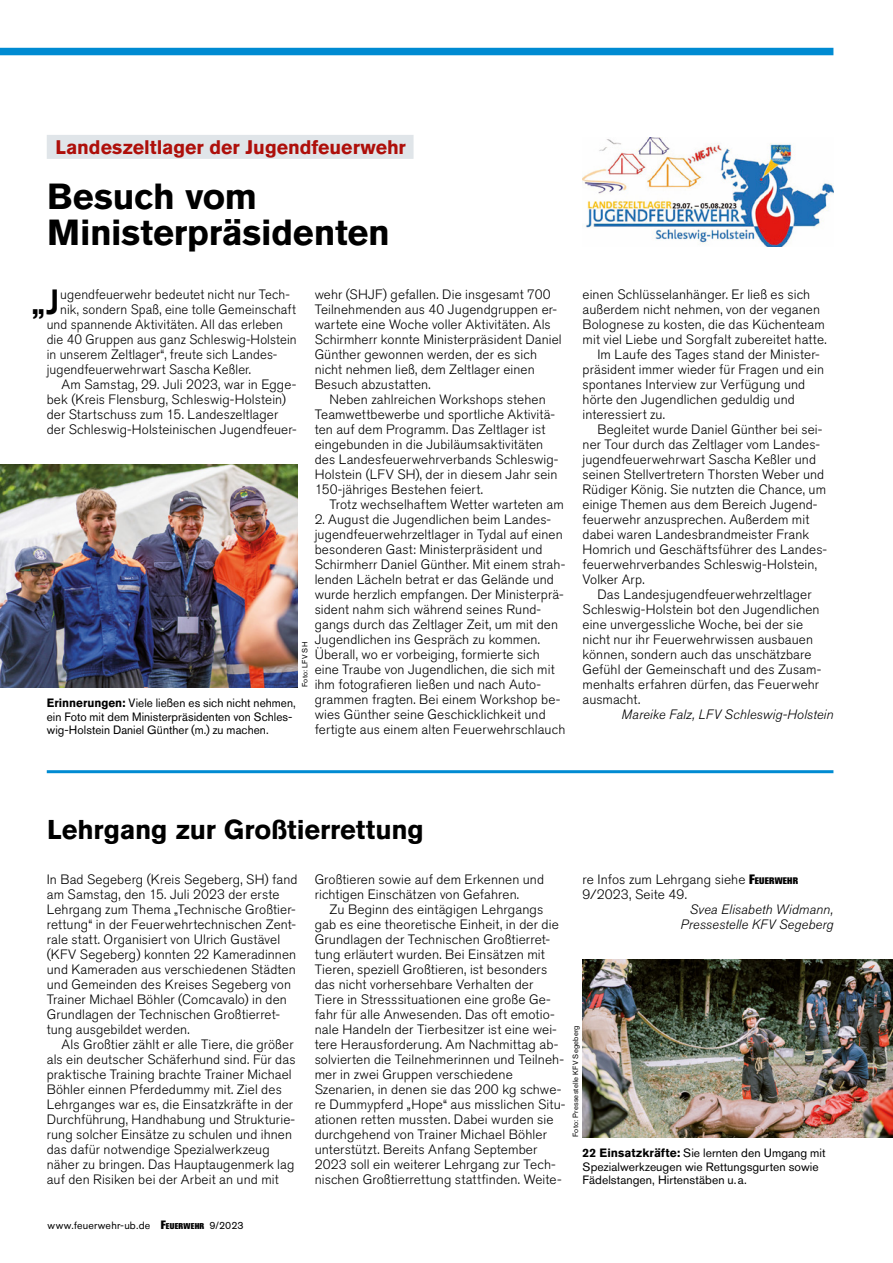
<style>
.page{position:relative;width:893px;height:1263px;background:#fff}
.page>*{position:absolute;margin:0;border:0;box-sizing:border-box;transform-origin:0 0}
.t1{font:700 36px/36px "Akzidenz Grotesk Pro";letter-spacing:-.005em;color:#000}
.t2{font:500 34.8px "Akzidenz Grotesk Pro";color:#000}
.t3{font:700 27px "Akzidenz Grotesk Pro";letter-spacing:-.005em;color:#000}
.t4{font:700 19.5px "Akzidenz Grotesk Pro";letter-spacing:-.005em;color:#ae0f0a}
.t5{font:300 13.5px/15px "Akzidenz Grotesk Pro";letter-spacing:.01em;color:#000}
.t6{font:italic 300 13.5px/15px "Akzidenz Grotesk Pro";letter-spacing:.01em;color:#000;text-align:right}
.t7{font:12px/13.5px "Akzidenz Grotesk Pro";letter-spacing:.005em;color:#000}
.t8{font:10.5px "Akzidenz Grotesk Pro";letter-spacing:.02em;color:#000}
.t9{font:7.5px "Akzidenz Grotesk Pro";letter-spacing:.03em;color:#000}
.s1{font-weight:700}
.s2{font-weight:800}
.s3{font-weight:800;font-size:9.45px}
.s4{font-weight:800;font-size:12px}
.s5{font-weight:800;font-size:8.4px}
</style>
<div class="page">
<div style="left:0;top:48px;width:833px;height:7px;background:#008bd2"></div>
<hr style="left:47px;top:770px;width:786px;height:3px;background:#008bd2">
<div style="left:47px;top:135px;width:367px;height:24px;background:#e0e5e9"></div>
<img style="left:583px;top:137px;width:250px;height:110px">
<img style="left:0;top:464px;width:298px;height:223px">
<img style="left:583px;top:959px;width:310px;height:178px">
<h3 class="t4" style="left:56px;top:134px;width:352px">Landeszeltlager der Jugendfeuerwehr</h3>
<h1 class="t1" style="left:47px;top:178px;width:344px">Besuch vom<br>Ministerpräsidenten</h1>
<h2 class="t2" style="left:32px;top:279px;width:29px">„J</h2>
<p class="t5" style="left:60px;top:287px;width:231px">ugendfeuerwehr bedeutet nicht nur Tech-</p>
<p class="t5" style="left:315px;top:287px;width:249px">wehr (SHJF) gefallen. Die insgesamt 700<br>Teilnehmenden aus 40 Jugendgruppen er&shy;wartete eine Woche voller Aktivitäten. Als Schirmherr konnte Ministerpräsident Daniel Günther gewonnen werden, der es sich nicht nehmen ließ, dem Zeltlager einen Besuch abzustatten.</p>
<p class="t5" style="left:315px;top:392px;width:245px;text-indent:15px">Neben zahlreichen Workshops stehen Teamwettbewerbe und sportliche Aktivitä&shy;ten auf dem Programm. Das Zeltlager ist eingebunden in die Jubiläumsaktivitäten des Landesfeuerwehrverbands Schleswig-Holstein (LFV SH), der in diesem Jahr sein 150-jähriges Bestehen feiert.</p>
<p class="t5" style="left:330px;top:497px;width:236px">Trotz wechselhaftem Wetter warteten am</p>
<p class="t5" style="left:315px;top:512px;width:252px">2. August die Jugendlichen beim Landes&shy;jugendfeuerwehrzeltlager in Tydal auf einen besonderen Gast: Ministerpräsident und Schirmherr Daniel Günther. Mit einem strah&shy;lenden Lächeln betrat er das Gelände und wurde herzlich empfangen. Der Ministerprä&shy;sident nahm sich während seines Rund&shy;gangs durch das Zeltlager Zeit, um mit den Jugendlichen ins Gespräch zu kommen.<br>Überall, wo er vorbeiging, formierte sich eine Traube von Jugendlichen, die sich mit ihm fotografieren ließen und nach Auto&shy;grammen fragten. Bei einem Workshop be&shy;wies Günther seine Geschicklichkeit und fertigte aus einem alten Feuerwehrschlauch</p>
<p class="t5" style="left:60px;top:302px;width:237px">nik, sondern Spaß, eine tolle Gemeinschaft</p>
<p class="t5" style="left:47px;top:317px;width:238px">und spannende Aktivitäten. All das erleben</p>
<p class="t5" style="left:47px;top:332px;width:251px">die 40 Gruppen aus ganz Schleswig-Holstein</p>
<p class="t5" style="left:47px;top:347px;width:231px">in unserem Zeltlager“, freute sich Landes-</p>
<p class="t5" style="left:47px;top:362px;width:206px">jugendfeuerwehrwart Sascha Keßler.</p>
<p class="t5" style="left:62px;top:377px;width:236px">Am Samstag, 29. Juli 2023, war in Egge-</p>
<p class="t5" style="left:47px;top:392px;width:241px">bek (Kreis Flensburg, Schleswig-Holstein)</p>
<p class="t5" style="left:47px;top:407px;width:233px">der Startschuss zum 15. Landeszeltlager</p>
<p class="t5" style="left:47px;top:422px;width:251px">der Schleswig-Holsteinischen Jugendfeuer-</p>
<p class="t9" style="left:300px;top:687px;width:46px;rotate:-90deg">Foto: LFV SH</p>
<p class="t7" style="left:47px;top:696px;width:251px"><span class="s1">Erinnerungen:</span> Viele ließen es sich nicht nehmen, ein Foto mit dem Ministerpräsidenten von Schles&shy;wig-Holstein Daniel Günther (m.) zu machen.</p>
<p class="t5" style="left:583px;top:287px;width:229px">einen Schlüsselanhänger. Er ließ es sich</p>
<p class="t5" style="left:583px;top:302px;width:239px">außerdem nicht nehmen, von der veganen</p>
<p class="t5" style="left:583px;top:317px;width:244px">Bolognese zu kosten, die das Küchenteam</p>
<p class="t5" style="left:583px;top:332px;width:245px">mit viel Liebe und Sorgfalt zubereitet hatte.</p>
<p class="t5" style="left:597px;top:347px;width:224px">Im Laufe des Tages stand der Minister-</p>
<p class="t5" style="left:583px;top:362px;width:243px">präsident immer wieder für Fragen und ein</p>
<p class="t5" style="left:583px;top:377px;width:224px">spontanes Interview zur Verfügung und</p>
<p class="t5" style="left:583px;top:392px;width:214px">hörte den Jugendlichen geduldig und</p>
<p class="t5" style="left:583px;top:407px;width:84px">interessiert zu.</p>
<p class="t5" style="left:597px;top:422px;width:226px">Begleitet wurde Daniel Günther bei sei-</p>
<p class="t5" style="left:582px;top:437px;width:239px">ner Tour durch das Zeltlager vom Landes-</p>
<p class="t5" style="left:582px;top:452px;width:235px">jugendfeuerwehrwart Sascha Keßler und</p>
<p class="t5" style="left:582px;top:467px;width:243px">seinen Stellvertretern Thorsten Weber und</p>
<p class="t5" style="left:582px;top:482px;width:245px">Rüdiger König. Sie nutzten die Chance, um</p>
<p class="t5" style="left:582px;top:497px;width:236px">einige Themen aus dem Bereich Jugend-</p>
<p class="t5" style="left:582px;top:512px;width:228px">feuerwehr anzusprechen. Außerdem mit</p>
<p class="t5" style="left:582px;top:527px;width:228px">dabei waren Landesbrandmeister Frank</p>
<p class="t5" style="left:582px;top:542px;width:246px">Homrich und Geschäftsführer des Landes-</p>
<p class="t5" style="left:582px;top:557px;width:236px">feuerwehrverbandes Schleswig-Holstein,</p>
<p class="t5" style="left:582px;top:572px;width:64px">Volker Arp.</p>
<p class="t5" style="left:597px;top:587px;width:216px">Das Landesjugendfeuerwehrzeltlager</p>
<p class="t5" style="left:582px;top:602px;width:239px">Schleswig-Holstein bot den Jugendlichen</p>
<p class="t5" style="left:582px;top:617px;width:222px">eine unvergessliche Woche, bei der sie</p>
<p class="t5" style="left:582px;top:632px;width:232px">nicht nur ihr Feuerwehrwissen ausbauen</p>
<p class="t5" style="left:582px;top:647px;width:230px">können, sondern auch das unschätzbare</p>
<p class="t5" style="left:582px;top:662px;width:240px">Gefühl der Gemeinschaft und des Zusam-</p>
<p class="t5" style="left:582px;top:677px;width:238px">menhalts erfahren dürfen, das Feuerwehr</p>
<p class="t5" style="left:582px;top:692px;width:59px">ausmacht.</p>
<p class="t6" style="left:622px;top:707px;width:213px">Mareike Falz, LFV Schleswig-Holstein</p>
<h3 class="t3" style="left:47px;top:812px;width:378px">Lehrgang zur Großtierrettung</h3>
<p class="t5" style="left:47px;top:872px;width:252px">In Bad Segeberg (Kreis Segeberg, SH) fand am Samstag, den 15. Juli 2023 der erste Lehrgang zum Thema „Technische Großtier&shy;rettung“ in der Feuerwehrtechnischen Zent&shy;rale statt. Organisiert von Ulrich Gustävel (KFV Segeberg) konnten 22 Kameradinnen und Kameraden aus verschiedenen Städten und Gemeinden des Kreises Segeberg von Trainer Michael Böhler (Comcavalo) in den Grundlagen der Technischen Großtierret&shy;tung ausgebildet werden.</p>
<p class="t5" style="left:47px;top:1037px;width:250px;text-indent:15px">Als Großtier zählt er alle Tiere, die größer als ein deutscher Schäferhund sind. Für das praktische Training brachte Trainer Michael Böhler einnen Pferdedummy mit. Ziel des Lehrganges war es, die Einsatzkräfte in der Durchführung, Handhabung und Strukturie&shy;rung solcher Einsätze zu schulen und ihnen das dafür notwendige Spezialwerkzeug näher zu bringen. Das Hauptaugenmerk lag auf den Risiken bei der Arbeit an und mit</p>
<p class="t5" style="left:315px;top:872px;width:231px">Großtieren sowie auf dem Erkennen und richtigen Einschätzen von Gefahren.</p>
<p class="t5" style="left:315px;top:902px;width:252px;text-indent:15px">Zu Beginn des eintägigen Lehrgangs gab es eine theoretische Einheit, in der die Grundlagen der Technischen Großtierret&shy;tung erläutert wurden. Bei Einsätzen mit Tieren, speziell Großtieren, ist besonders das nicht vorhersehbare Verhalten der Tiere in Stresssituationen eine große Ge&shy;fahr für alle Anwesenden. Das oft emotio&shy;nale Handeln der Tierbesitzer ist eine wei&shy;tere Herausforderung. Am Nachmittag ab&shy;solvierten die Teilnehmerinnen und Teilneh&shy;mer in zwei Gruppen verschiedene Szenarien, in denen sie das 200 kg schwe&shy;re Dummypferd „Hope“ aus misslichen Situ&shy;ationen retten mussten. Dabei wurden sie durchgehend von Trainer Michael Böhler unterstützt. Bereits Anfang September 2023 soll ein weiterer Lehrgang zur Tech&shy;nischen Großtierrettung stattfinden. Weite-</p>
<p class="t5" style="left:583px;top:872px;width:217px">re Infos zum Lehrgang siehe <span class="s2">F</span><span class="s3">EUERWEHR<br></span>9/2023, Seite 49.</p>
<p class="t6" style="left:681px;top:902px;width:154px">Svea Elisabeth Widmann,<br>Pressestelle KFV Segeberg</p>
<p class="t9" style="left:571px;top:1137px;width:113px;rotate:-90deg">Foto: Pressestelle KFV Segeberg</p>
<p class="t7" style="left:583px;top:1146px;width:245px"><span class="s1">22 Einsatzkräfte:</span> Sie lernten den Umgang mit<br>Spezialwerkzeugen wie Rettungsgurten sowie<br>Fädelstangen, Hirtenstäben u.a.</p>
<p class="t8" style="left:48px;top:1219px;width:197px">www.feuerwehr-ub.de <span class="s4">F</span><span class="s5">EUERWEHR</span> 9/2023</p>
</div>
